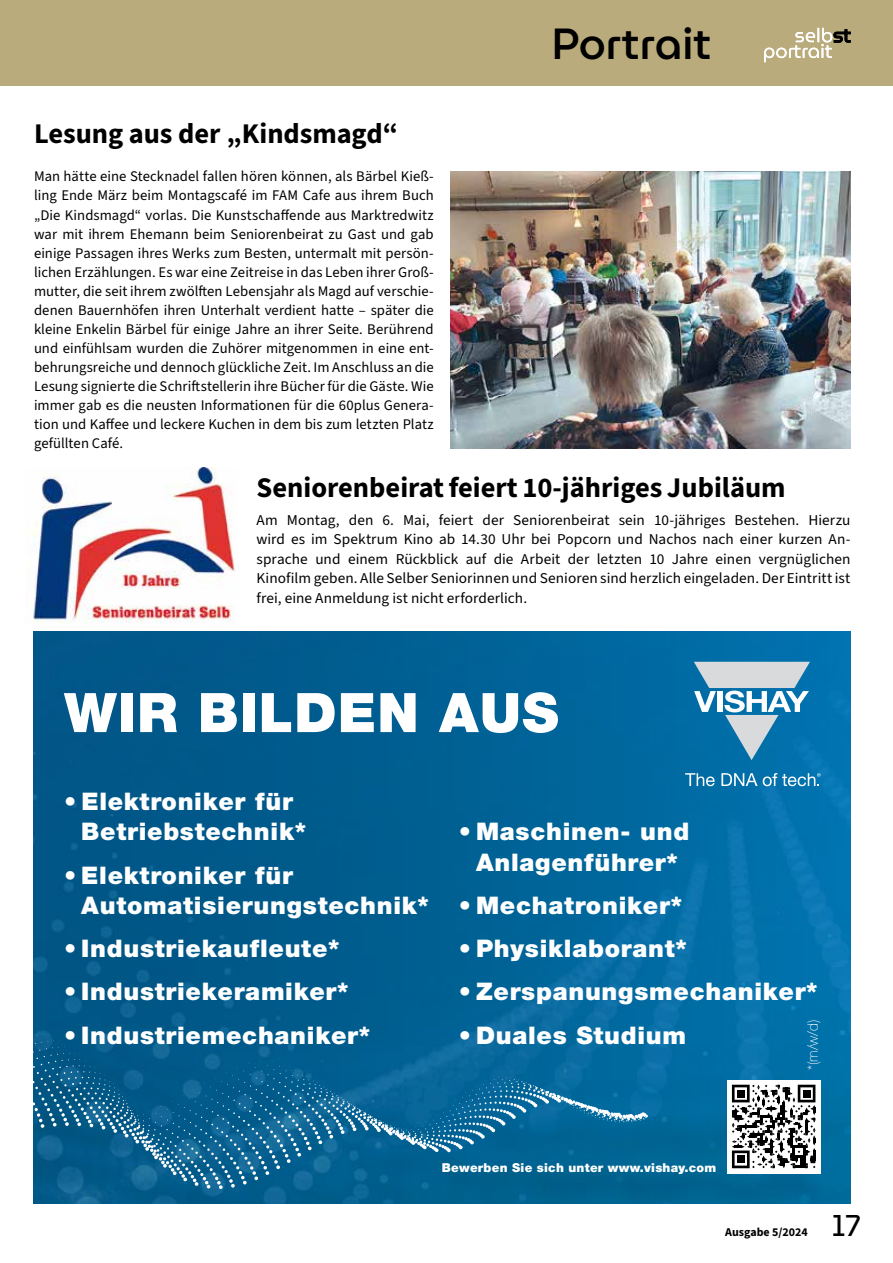
<style>
.page{position:relative;width:893px;height:1263px;background:#fff}
.page>*{position:absolute;margin:0;border:0;box-sizing:border-box;transform-origin:0 0}
.t1{font:900 54.6px "Helvetica Neue LT";letter-spacing:.02em;color:#fff}
.t2{font:100 43.5px "Museo Moderno";color:#000}
.t3{font:100 30px "Museo Moderno";color:#000}
.t4{font:700 28.5px "Source Sans 3";color:#000}
.t5{font:900 24.3px/30.3px "Helvetica Neue LT Std";letter-spacing:.03em;color:#fff}
.t6{font:15px/19.5px "Source Sans 3";color:#000;text-align:justify}
.t7{font:14.7px/19px "Source Sans 3";color:#000;text-align:justify}
.t8{font:100 14.25px "Helvetica Neue LT";color:#fff}
.t9{font:900 12.15px "Helvetica Neue LT";letter-spacing:.02em;color:#fff}
.t10{font:700 12px "Source Sans 3";color:#000}
</style>
<div class="page">
<div style="left:0;top:0;width:893px;height:85px;background:#b9ab7b"></div>
<svg style="left:764px;top:28px;width:86px;height:34px"></svg>
<img style="left:34px;top:632px;width:816px;height:571px">
<svg style="left:685px;top:773px;width:30px;height:13px"></svg>
<svg style="left:721px;top:773px;width:36px;height:13px"></svg>
<svg style="left:694px;top:662px;width:116px;height:98px;background:#65a2c3"></svg>
<svg style="left:763px;top:773px;width:57px;height:13px"></svg>
<svg style="left:34px;top:1172px;width:611px;height:17px;background:#06618e"></svg>
<svg style="left:34px;top:1172px;width:609px;height:12px;background:#08628f"></svg>
<svg style="left:34px;top:1172px;width:607px;height:8px;background:#0a6490"></svg>
<svg style="left:34px;top:1172px;width:604px;height:4px;background:#0b6491"></svg>
<svg style="left:34px;top:1159px;width:612px;height:13px;background:#0a6491"></svg>
<svg style="left:34px;top:1159px;width:609px;height:9px;background:#0a6492"></svg>
<svg style="left:34px;top:1159px;width:604px;height:4px;background:#0b6593"></svg>
<svg style="left:34px;top:1151px;width:612px;height:8px;background:#0d6794"></svg>
<svg style="left:34px;top:1151px;width:607px;height:4px;background:#0d6795"></svg>
<svg style="left:34px;top:1143px;width:614px;height:8px;background:#146b98"></svg>
<svg style="left:34px;top:1143px;width:608px;height:4px;background:#186d99"></svg>
<svg style="left:34px;top:1041px;width:614px;height:102px;background:#186e9a"></svg>
<svg style="left:34px;top:1135px;width:607px;height:4px;background:#1a6d99"></svg>
<svg style="left:34px;top:950px;width:605px;height:177px;background:#086393"></svg>
<div style="left:727px;top:1080px;width:93px;height:93px;background:#fff"></div>
<svg style="left:732px;top:1085px;width:83px;height:83px"></svg>
<div style="left:737px;top:1090px;width:8px;height:7px;background:#000"></div>
<div style="left:803px;top:1090px;width:7px;height:7px;background:#000"></div>
<div style="left:737px;top:1155px;width:8px;height:8px;background:#000"></div>
<img style="left:31px;top:467px;width:204px;height:156px">
<img style="left:451px;top:171px;width:399px;height:277px">
<h2 class="t2" style="left:552px;top:10px;width:161px">Portrait</h2>
<h3 class="t4" style="left:34px;top:115px;width:366px">Lesung aus der „Kindsmagd“</h3>
<p class="t7" style="left:34px;top:167px;width:401px">Man hätte eine Stecknadel fallen hören können, als Bärbel Kieß&shy;ling Ende März beim Montagscafé im FAM Cafe aus ihrem Buch „Die Kindsmagd“ vorlas. Die Kunstschaffende aus Marktredwitz war mit ihrem Ehemann beim Seniorenbeirat zu Gast und gab einige Passagen ihres Werks zum Besten, untermalt mit persön&shy;lichen Erzählungen. Es war eine Zeitreise in das Leben ihrer Groß&shy;mutter, die seit ihrem zwölften Lebensjahr als Magd auf verschie&shy;denen Bauernhöfen ihren Unterhalt verdient hatte – später die kleine Enkelin Bärbel für einige Jahre an ihrer Seite. Berührend und einfühlsam wurden die Zuhörer mitgenommen in eine ent&shy;behrungsreiche und dennoch glückliche Zeit. Im Anschluss an die Lesung signierte die Schriftstellerin ihre Bücher für die Gäste. Wie immer gab es die neusten Informationen für die 60plus Genera&shy;tion und Kaffee und leckere Kuchen in dem bis zum letzten Platz gefüllten Café.</p>
<h3 class="t4" style="left:257px;top:469px;width:531px">Seniorenbeirat feiert 10-jähriges Jubiläum</h3>
<p class="t6" style="left:257px;top:510px;width:595px">Am Montag, den 6. Mai, feiert der Seniorenbeirat sein 10-jähriges Bestehen. Hierzu wird es im Spektrum Kino ab 14.30 Uhr bei Popcorn und Nachos nach einer kurzen An&shy;sprache und einem Rückblick auf die Arbeit der letzten 10 Jahre einen vergnüglichen Kinofilm geben. Alle Selber Seniorinnen und Senioren sind herzlich eingeladen. Der Eintritt ist frei, eine Anmeldung ist nicht erforderlich.</p>
<h1 class="t1" style="left:64px;top:680px;width:496px">WIR BILDEN AUS</h1>
<h3 class="t5" style="left:81px;top:786px;width:226px;text-indent:-17px">• Elektroniker für<br>Betriebstechnik*</h3>
<h3 class="t5" style="left:81px;top:860px;width:349px;text-indent:-17px">• Elektroniker für<br>Automatisierungstechnik*</h3>
<h3 class="t5" style="left:64px;top:933px;width:277px">• Industriekaufleute*</h3>
<h3 class="t5" style="left:64px;top:976px;width:286px">• Industriekeramiker*</h3>
<h3 class="t5" style="left:64px;top:1019px;width:308px">• Industriemechaniker*</h3>
<h3 class="t5" style="left:459px;top:816px;width:232px;text-align:center">• Maschinen- und<br>Anlagenführer*</h3>
<h3 class="t5" style="left:459px;top:890px;width:225px">• Mechatroniker*</h3>
<h3 class="t5" style="left:459px;top:933px;width:230px">• Physiklaborant*</h3>
<h3 class="t5" style="left:459px;top:976px;width:360px">• Zerspanungsmechaniker*</h3>
<h3 class="t5" style="left:459px;top:1019px;width:229px">• Duales Studium</h3>
<p class="t8" style="left:804px;top:1070px;width:52px;rotate:-90deg">*(m/w/d)</p>
<p class="t9" style="left:442px;top:1161px;width:276px">Bewerben Sie sich unter www.vishay.com</p>
<p class="t10" style="left:725px;top:1224px;width:84px">Ausgabe 5/2024</p>
<h3 class="t3" style="left:832px;top:1202px;width:31px">17</h3>
</div>
